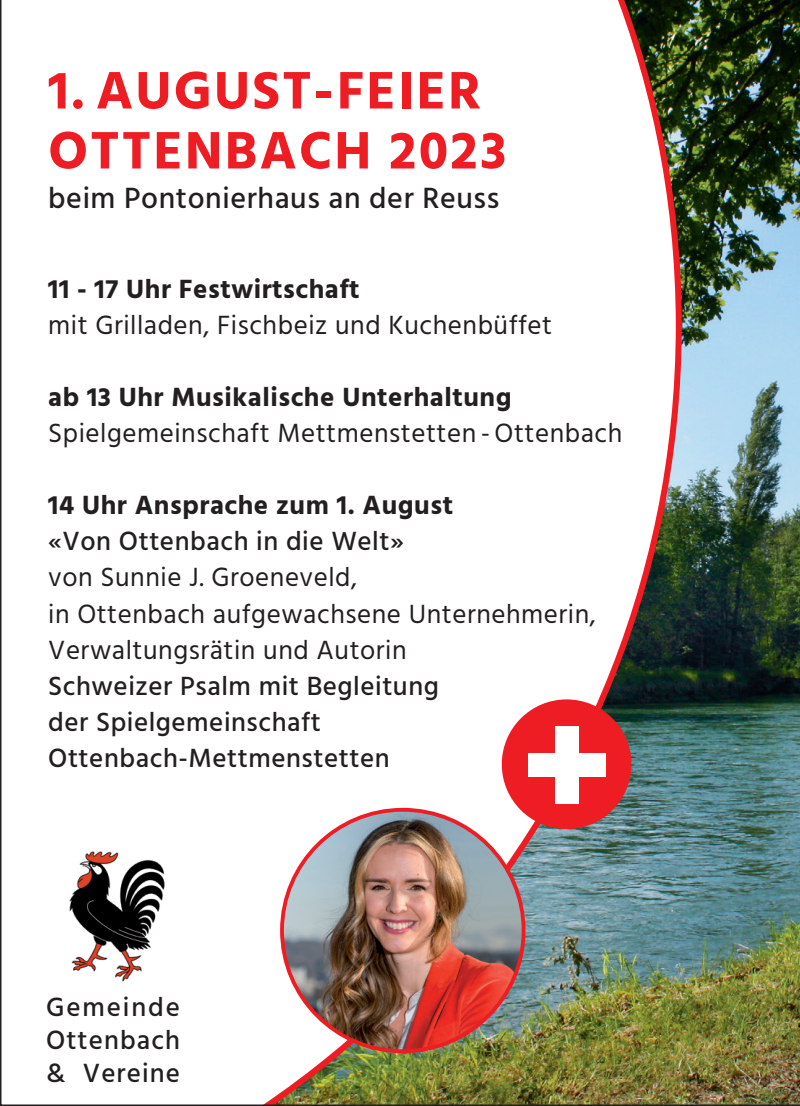
<style>
.page{position:relative;width:800px;height:1106px;background:#fff}
.page>*{position:absolute;margin:0;border:0;box-sizing:border-box;transform-origin:0 0}
.t1{font:700 54px "Hind";letter-spacing:.04em;color:#ee1d23}
.t2{font:500 30px "Hind";letter-spacing:.02em;color:#231f20}
.t3{font:27px/36px "Hind";letter-spacing:.02em;color:#231f20}
.t4{font:700 27px/36px "Hind";letter-spacing:.02em;color:#231f20}
.t5{font:500 27px "Hind";letter-spacing:.04em;color:#231f20}
.t6{font:500 27px "Hind";letter-spacing:.07em;color:#231f20}
.s1{font-weight:500}
</style>
<div class="page">
<img style="left:681px;top:3px;width:115px;height:1100px">
<img style="left:266px;top:3px;width:415px;height:1100px">
<img style="left:69px;top:851px;width:96px;height:131px">
<img style="left:282px;top:809px;width:241px;height:242px;border-radius:121px">
<div style="left:503px;top:701px;width:126px;height:126px;background:#ee1d23;border-radius:50%"></div>
<div style="left:501px;top:699px;width:130px;height:130px;border:3px solid #ee1d23;border-radius:50%"></div>
<div style="left:555px;top:725px;width:24px;height:78px;background:#fff"></div>
<div style="left:528px;top:753px;width:77px;height:23px;background:#fff"></div>
<p class="t1" style="left:48px;top:58px;width:434px">1. AUGUST-FEIER</p>
<p class="t1" style="left:48px;top:118px;width:459px">OTTENBACH 2023</p>
<p class="t2" style="left:48px;top:178px;width:452px">beim Pontonierhaus an der Reuss</p>
<p class="t4" style="left:48px;top:271px;width:313px">11 - 17 Uhr Festwirtschaft</p>
<p class="t3" style="left:48px;top:309px;width:505px">mit Grilladen, Fischbeiz und Kuchenbüffet</p>
<p class="t4" style="left:48px;top:379px;width:464px">ab 13 Uhr Musikalische Unterhaltung</p>
<p class="t3" style="left:48px;top:417px;width:575px">Spielgemeinschaft Mettmenstetten - Ottenbach</p>
<p class="t4" style="left:48px;top:487px;width:406px">14 Uhr Ansprache zum 1. August <span class="s1">«Von Ottenbach in die Welt»</span></p>
<p class="t3" style="left:48px;top:561px;width:549px">von Sunnie J. Groeneveld,<br>in Ottenbach aufgewachsene Unternehmerin,<br>Verwaltungsrätin und Autorin<br><span class="s1">Schweizer Psalm mit Begleitung<br>der Spielgemeinschaft<br>Ottenbach-Mettmenstetten</span></p>
<p class="t6" style="left:46px;top:988px;width:135px">Gemeinde</p>
<p class="t5" style="left:46px;top:1021px;width:135px">Ottenbach</p>
<p class="t5" style="left:46px;top:1054px;width:135px">&amp; Vereine</p>
</div>
